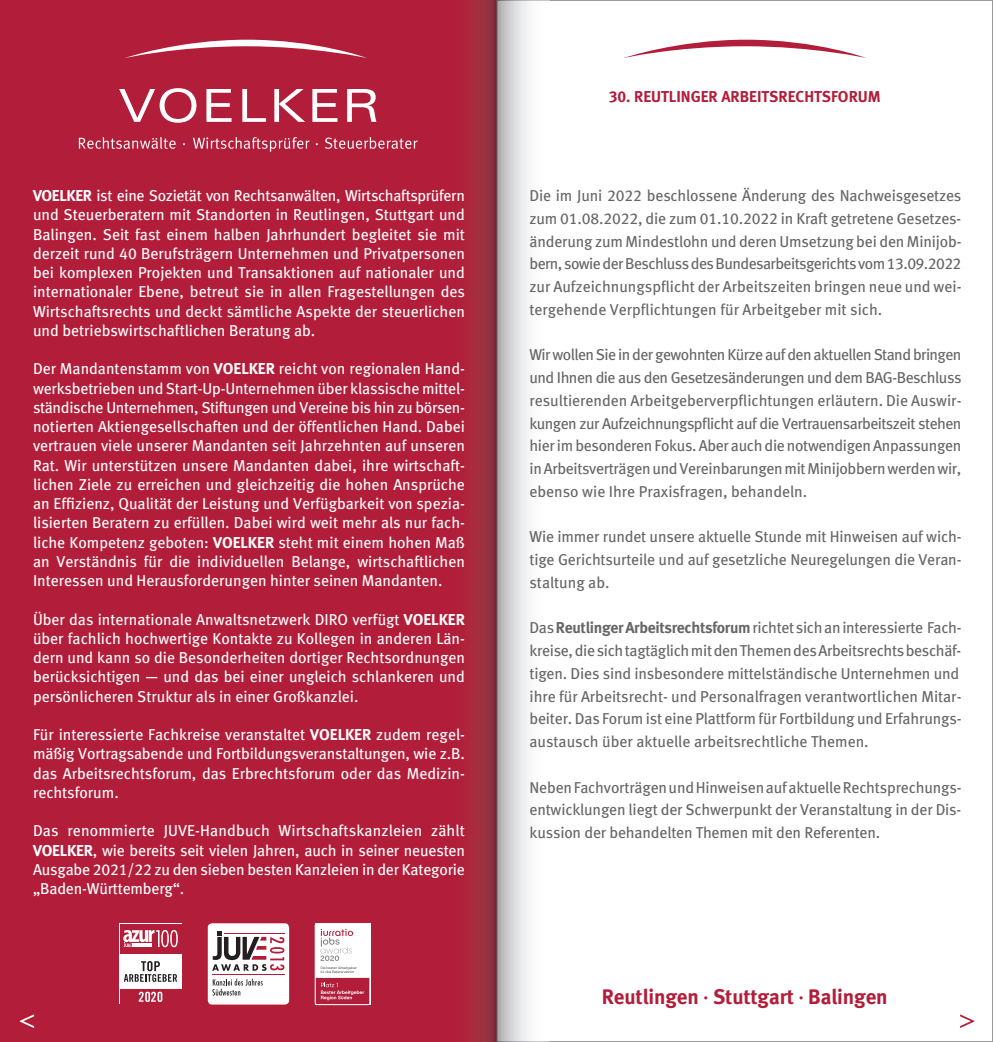
<style>
.page{position:relative;width:993px;height:1042px;background:#fff}
.page>*{position:absolute;margin:0;border:0;box-sizing:border-box;transform-origin:0 0}
.t1{font:700 21px "Voelker Meta LF";letter-spacing:-.005em;color:#b21e3a}
.t2{font:15.75px/19.2px "Voelker Meta LF";color:#fff;text-align:justify}
.t3{font:15.75px/22.8px "Voelker Meta LF";letter-spacing:-.01em;color:#666;text-align:justify}
.t4{font:700 15.75px "Voelker Meta LF";color:#b21e3a}
.s1{font-weight:700}
</style>
<div class="page">
<div style="left:0;top:0;width:496px;height:1042px;background:#b21e3a"></div>
<svg style="left:470px;top:0;width:79px;height:1042px"></svg>
<svg style="left:624px;top:40px;width:242px;height:18px"></svg>
<svg style="left:119px;top:88px;width:77px;height:35px"></svg>
<svg style="left:206px;top:89px;width:25px;height:33px"></svg>
<svg style="left:242px;top:89px;width:24px;height:33px"></svg>
<svg style="left:274px;top:89px;width:31px;height:33px"></svg>
<svg style="left:312px;top:89px;width:25px;height:33px"></svg>
<svg style="left:347px;top:89px;width:29px;height:33px"></svg>
<svg style="left:125px;top:40px;width:242px;height:18px"></svg>
<svg style="left:79px;top:137px;width:96px;height:12px"></svg>
<svg style="left:325px;top:137px;width:92px;height:12px"></svg>
<svg style="left:193px;top:137px;width:116px;height:15px"></svg>
<div style="left:208px;top:923px;width:81px;height:81px;background:#fff;border-radius:4px"></div>
<hr style="left:212px;top:973px;width:72px;height:1px;background:#b21e3a">
<svg style="left:212px;top:931px;width:72px;height:40px"></svg>
<svg style="left:212px;top:978px;width:51px;height:17px"></svg>
<div style="left:119px;top:923px;width:63px;height:81px;background:#fff"></div>
<div style="left:120px;top:989px;width:61px;height:15px;background:#b21e3a"></div>
<svg style="left:139px;top:991px;width:17px;height:11px"></svg>
<svg style="left:157px;top:991px;width:5px;height:11px"></svg>
<div style="left:120px;top:924px;width:61px;height:29px;background:#b21e3a"></div>
<svg style="left:124px;top:961px;width:53px;height:21px"></svg>
<svg style="left:123px;top:930px;width:55px;height:17px"></svg>
<svg style="left:315px;top:923px;width:55px;height:82px"></svg>
<svg style="left:960px;top:1014px;width:13px;height:14px"></svg>
<svg style="left:20px;top:1014px;width:14px;height:14px"></svg>
<p class="t2" style="left:33px;top:186px;width:433px"><span class="s1">VOELKER</span> ist eine Sozietät von Rechtsanwälten, Wirtschaftsprüfern und Steuerberatern mit Standorten in Reutlingen, Stuttgart und Balingen. Seit fast einem halben Jahrhundert begleitet sie mit derzeit rund 40 Berufsträgern Unternehmen und Privatpersonen bei komplexen Projekten und Transaktionen auf nationaler und internationaler Ebene, betreut sie in allen Fragestellungen des Wirtschaftsrechts und deckt sämtliche Aspekte der steuerlichen und betriebswirtschaftlichen Beratung ab.</p>
<p class="t2" style="left:33px;top:359px;width:433px">Der Mandantenstamm von <span class="s1">VOELKER</span> reicht von regionalen Hand&shy;werksbetrieben und Start-Up-Unternehmen über klassische mittel&shy;ständische Unternehmen, Stiftungen und Vereine bis hin zu börsen&shy;notierten Aktiengesellschaften und der öffentlichen Hand. Dabei vertrauen viele unserer Mandanten seit Jahrzehnten auf unseren Rat. Wir unterstützen unsere Mandanten dabei, ihre wirtschaft&shy;lichen Ziele zu erreichen und gleichzeitig die hohen Ansprüche an Effizienz, Qualität der Leistung und Verfügbarkeit von spezia&shy;lisierten Beratern zu erfüllen. Dabei wird weit mehr als nur fach&shy;liche Kompetenz geboten: <span class="s1">VOELKER</span> steht mit einem hohen Maß an Verständnis für die individuellen Belange, wirtschaftlichen Interessen und Herausforderungen hinter seinen Mandanten.</p>
<p class="t2" style="left:33px;top:609px;width:433px;text-align:left">Über das internationale Anwaltsnetzwerk DIRO verfügt <span class="s1">VOELKER </span>über fachlich hochwertige Kontakte zu Kollegen in anderen Län&shy;dern und kann so die Besonderheiten dortiger Rechtsordnungen berücksichtigen — und das bei einer ungleich schlankeren und persönlicheren Struktur als in einer Großkanzlei.</p>
<p class="t2" style="left:33px;top:725px;width:433px">Für interessierte Fachkreise veranstaltet <span class="s1">VOELKER</span> zudem regel&shy;mäßig Vortragsabende und Fortbildungsveranstaltungen, wie z.B. das Arbeitsrechtsforum, das Erbrechtsforum oder das Medizin&shy;rechtsforum.</p>
<p class="t2" style="left:33px;top:821px;width:433px">Das renommierte JUVE-Handbuch Wirtschaftskanzleien zählt <span class="s1">VOELKER</span>, wie bereits seit vielen Jahren, auch in seiner neuesten Ausgabe 2021/22 zu den sieben besten Kanzleien in der Kategorie „Baden-Württemberg“.</p>
<p class="t4" style="left:608px;top:87px;width:272px">30. REUTLINGER ARBEITSRECHTSFORUM</p>
<p class="t3" style="left:529px;top:184px;width:433px">Die im Juni 2022 beschlossene Änderung des Nachweisgesetzes zum 01.08.2022, die zum 01.10.2022 in Kraft getretene Gesetzes&shy;änderung zum Mindestlohn und deren Umsetzung bei den Minijob&shy;bern, sowie der Beschluss des Bundesarbeitsgerichts vom 13.09.2022 zur Aufzeichnungspflicht der Arbeitszeiten bringen neue und wei&shy;tergehende Verpflichtungen für Arbeitgeber mit sich.</p>
<p class="t3" style="left:529px;top:343px;width:433px">Wir wollen Sie in der gewohnten Kürze auf den aktuellen Stand bringen und Ihnen die aus den Gesetzesänderungen und dem BAG-Beschluss resultierenden Arbeitgeberverpflichtungen erläutern. Die Auswir&shy;kungen zur Aufzeichnungspflicht auf die Vertrauensarbeitszeit stehen hier im besonderen Fokus. Aber auch die notwendigen Anpassungen in Arbeitsverträgen und Vereinbarungen mit Minijobbern werden wir, ebenso wie Ihre Praxisfragen, behandeln.</p>
<p class="t3" style="left:529px;top:525px;width:433px">Wie immer rundet unsere aktuelle Stunde mit Hinweisen auf wich&shy;tige Gerichtsurteile und auf gesetzliche Neuregelungen die Veran&shy;staltung ab.</p>
<p class="t3" style="left:529px;top:616px;width:433px;text-align:left">Das <span class="s1">Reutlinger Arbeitsrechtsforum</span> richtet sich an interessierte Fach&shy;kreise, die sich tagtäglich mit den Themen des Arbeitsrechts beschäf&shy;tigen. Dies sind insbesondere mittelständische Unternehmen und ihre für Arbeitsrecht- und Personalfragen verantwortlichen Mitar&shy;beiter. Das Forum ist eine Plattform für Fortbildung und Erfahrungs&shy;austausch über aktuelle arbeitsrechtliche Themen.</p>
<p class="t3" style="left:529px;top:775px;width:433px">Neben Fachvorträgen und Hinweisen auf aktuelle Rechtsprechungs&shy;entwicklungen liegt der Schwerpunkt der Veranstaltung in der Dis&shy;kussion der behandelten Themen mit den Referenten.</p>
<h1 class="t1" style="left:601px;top:984px;width:287px">Reutlingen <sup>•</sup> Stuttgart <sup>•</sup> Balingen</h1>
</div>
